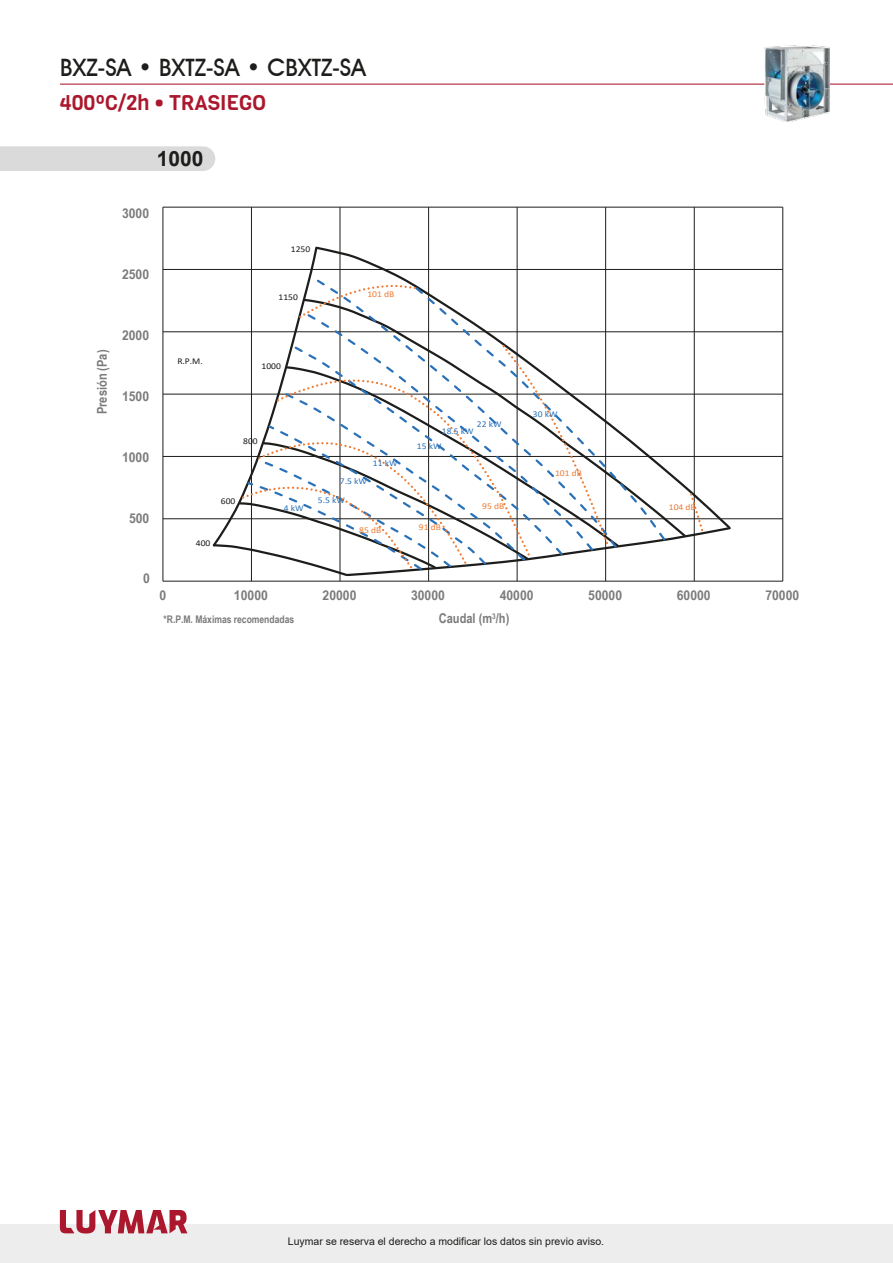
<style>
.page{position:relative;width:893px;height:1263px;background:#fff}
.page>*{position:absolute;margin:0;border:0;box-sizing:border-box;transform-origin:0 0}
.t1{font:500 24px "Avant Garde IT Cby BT";color:#1d1d1b}
.t2{font:21px "Viga";letter-spacing:-.005em;color:#ab182d}
.t3{font:700 21px "Arial";color:#1d1d1b}
.t4{font:700 13.5px "Arial Narrow";color:#7b7b7b;scale:1.1 1}
.t5{font:700 13.5px "Arial Narrow";color:#7b7b7b}
.t6{font:10.5px "Arial";color:#1d1d1b}
.t7{font:700 10.5px "Arial Narrow";letter-spacing:-.005em;color:#7b7b7b}
.t8{font:8.85px/19px "Calibri";color:#2a71b8;scale:1.07 1}
.t9{font:8.85px "Calibri";letter-spacing:.005em;color:#1d1d1b;scale:1.07 1}
.t10{font:8.85px "Calibri";color:#ef7c35;scale:1.07 1}
</style>
<div class="page">
<div style="left:0;top:146px;width:215px;height:25px;background:#dadada"></div>
<hr style="left:163px;top:518px;width:620px;height:1px;background:#1d1d1b">
<hr style="left:163px;top:456px;width:620px;height:1px;background:#1d1d1b">
<hr style="left:163px;top:394px;width:620px;height:1px;background:#1d1d1b">
<hr style="left:163px;top:331px;width:620px;height:1px;background:#1d1d1b">
<hr style="left:163px;top:269px;width:620px;height:1px;background:#1d1d1b">
<hr style="left:163px;top:207px;width:620px;height:1px;background:#1d1d1b">
<hr style="left:251px;top:207px;width:1px;height:374px;background:#1d1d1b">
<hr style="left:340px;top:207px;width:1px;height:374px;background:#1d1d1b">
<hr style="left:428px;top:207px;width:1px;height:374px;background:#1d1d1b">
<hr style="left:517px;top:207px;width:1px;height:374px;background:#1d1d1b">
<hr style="left:605px;top:207px;width:1px;height:374px;background:#1d1d1b">
<hr style="left:694px;top:207px;width:1px;height:374px;background:#1d1d1b">
<hr style="left:782px;top:207px;width:1px;height:374px;background:#1d1d1b">
<hr style="left:163px;top:207px;width:1px;height:374px;background:#1d1d1b">
<hr style="left:163px;top:581px;width:620px;height:1px;background:#1d1d1b">
<svg style="left:211px;top:245px;width:521px;height:333px"></svg>
<hr style="left:60px;top:84px;width:833px;height:1px;background:#ab182d">
<div style="left:0;top:1224px;width:893px;height:39px;background:#ededed"></div>
<svg style="left:60px;top:1210px;width:127px;height:23px"></svg>
<img style="left:765px;top:45px;width:64px;height:76px">
<h1 class="t1" style="left:60px;top:53px;width:307px">BXZ-SA • BXTZ-SA • CBXTZ-SA</h1>
<h2 class="t2" style="left:60px;top:88px;width:208px">400ºC/2h • TRASIEGO</h2>
<h2 class="t3" style="left:157px;top:144px;width:48px">1000</h2>
<p class="t5" style="left:92px;top:414px;width:66px;rotate:-90deg">Presión (Pa)</p>
<p class="t4" style="left:122px;top:203px;width:26px">3000</p>
<p class="t4" style="left:122px;top:264px;width:26px">2500</p>
<p class="t9" style="left:291px;top:243px;width:20px">1250</p>
<p class="t9" style="left:279px;top:291px;width:20px">1150</p>
<p class="t10" style="left:367px;top:287px;width:27px">101 dB</p>
<p class="t4" style="left:122px;top:325px;width:26px">2000</p>
<p class="t4" style="left:122px;top:386px;width:26px">1500</p>
<p class="t4" style="left:122px;top:447px;width:26px">1000</p>
<p class="t4" style="left:129px;top:507px;width:20px">500</p>
<p class="t9" style="left:177px;top:355px;width:25px">R.P.M.</p>
<p class="t9" style="left:262px;top:360px;width:20px">1000</p>
<p class="t9" style="left:243px;top:435px;width:15px">800</p>
<p class="t9" style="left:221px;top:495px;width:15px">600</p>
<p class="t9" style="left:196px;top:537px;width:15px">400</p>
<p class="t8" style="left:284px;top:498px;width:20px">4 kW</p>
<p class="t8" style="left:373px;top:454px;width:25px">11 kW</p>
<p class="t8" style="left:318px;top:471px;width:47px;text-indent:22px">7.5 kW<br>5.5 kW</p>
<p class="t10" style="left:359px;top:524px;width:22px">85 dB</p>
<p class="t8" style="left:477px;top:414px;width:25px">22 kW</p>
<p class="t8" style="left:442px;top:421px;width:31px">18.5 kW</p>
<p class="t8" style="left:417px;top:436px;width:25px">15 kW</p>
<p class="t10" style="left:419px;top:521px;width:22px">91 dB</p>
<p class="t10" style="left:482px;top:500px;width:22px">95 dB</p>
<p class="t8" style="left:533px;top:405px;width:25px">30 kW</p>
<p class="t10" style="left:555px;top:467px;width:27px">101 dB</p>
<p class="t10" style="left:669px;top:501px;width:27px">104 dB</p>
<p class="t4" style="left:143px;top:568px;width:8px">0</p>
<p class="t4" style="left:159px;top:585px;width:8px">0</p>
<p class="t4" style="left:234px;top:585px;width:32px">10000</p>
<p class="t4" style="left:323px;top:585px;width:32px">20000</p>
<p class="t4" style="left:411px;top:585px;width:32px">30000</p>
<p class="t4" style="left:500px;top:585px;width:32px">40000</p>
<p class="t4" style="left:588px;top:585px;width:32px">50000</p>
<p class="t4" style="left:677px;top:585px;width:32px">60000</p>
<p class="t4" style="left:765px;top:585px;width:32px">70000</p>
<p class="t7" style="left:164px;top:611px;width:132px">*R.P.M. Máximas recomendadas</p>
<p class="t5" style="left:439px;top:608px;width:72px">Caudal (m<sup>3</sup>/h)</p>
<p class="t6" style="left:288px;top:1234px;width:318px">Luymar se reserva el derecho a modificar los datos sin previo aviso.</p>
</div>
